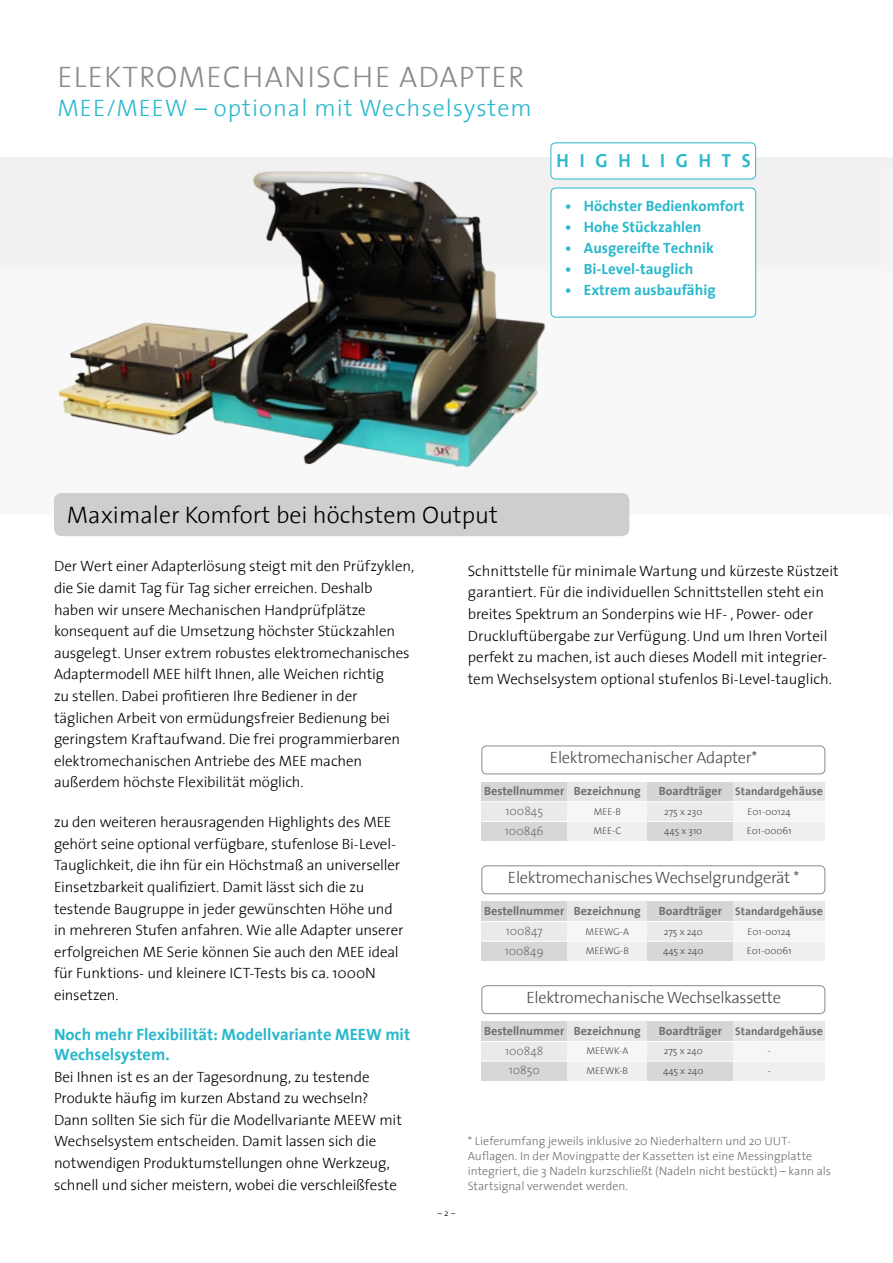
<style>
.page{position:relative;width:893px;height:1263px;background:#fff}
.page>*{position:absolute;margin:0;border:0;box-sizing:border-box;transform-origin:0 0}
.t1{font:300 30px "The Sans";letter-spacing:.04em;color:#8d8988}
.t2{font:300 24px "The Sans";color:#000}
.t3{font:300 24px "The Sans";letter-spacing:.04em;color:#29b8cc}
.t4{font:700 19.05px "The Sans";letter-spacing:.6em;color:#29b8cc;scale:.94 1}
.t5{font:300 16.5px "The Sans";letter-spacing:-.02em;color:#4a4a49}
.t6{font:700 16.5px/19.8px "The Sans";color:#29b8cc}
.t7{font:300 15px/21.6px "The Sans";letter-spacing:-.005em;color:#000}
.t8{font:700 15px "The Sans";color:#29b8cc}
.t9{font:300 12px/19.6px "The Sans";color:#706f6f}
.t10{font:700 12px "The Sans";color:#706f6f}
.t11{font:300 9.75px/19px "The Sans";color:#4a4a49}
.t12{font:300 9px "The Sans";color:#000}
.s1{font-size:11.25px}
</style>
<div class="page">
<div style="left:0;top:148px;width:893px;height:127px;background:#000;opacity:.03"></div>
<div style="left:54px;top:493px;width:575px;height:43px;background:#cecece;border-radius:8px"></div>
<div style="left:551px;top:143px;width:205px;height:36px;background:#fff;border-radius:5px"></div>
<div style="left:550px;top:142px;width:206px;height:37px;border:1px solid #29b8cc;border-radius:5px"></div>
<div style="left:551px;top:188px;width:205px;height:129px;background:#fff;border-radius:5px"></div>
<div style="left:551px;top:188px;width:205px;height:129px;border:1px solid #29b8cc;border-radius:5px"></div>
<img style="left:53px;top:154px;width:503px;height:314px">
<div style="left:481px;top:745px;width:344px;height:29px;border:1px solid #8d8988;border-radius:5px"></div>
<div style="left:481px;top:782px;width:344px;height:19px;background:#e7e7e7"></div>
<div style="left:481px;top:821px;width:344px;height:20px;background:#efefef"></div>
<div style="left:481px;top:782px;width:86px;height:19px;background:#d5d5d5"></div>
<div style="left:481px;top:802px;width:344px;height:19px;background:#f6f6f6"></div>
<div style="left:481px;top:821px;width:86px;height:20px;background:#d5d5d5"></div>
<div style="left:481px;top:802px;width:86px;height:19px;background:#e9e9e9"></div>
<div style="left:648px;top:782px;width:85px;height:19px;background:#d5d5d5"></div>
<div style="left:648px;top:802px;width:85px;height:19px;background:#e9e9e9"></div>
<div style="left:648px;top:821px;width:85px;height:20px;background:#d5d5d5"></div>
<hr style="left:481px;top:821px;width:344px;height:1px;background:#fff">
<div style="left:481px;top:865px;width:344px;height:29px;border:1px solid #8d8988;border-radius:5px"></div>
<div style="left:481px;top:901px;width:344px;height:20px;background:#e7e7e7"></div>
<div style="left:481px;top:941px;width:344px;height:20px;background:#efefef"></div>
<div style="left:481px;top:901px;width:86px;height:20px;background:#d5d5d5"></div>
<div style="left:481px;top:921px;width:344px;height:20px;background:#f6f6f6"></div>
<div style="left:481px;top:941px;width:86px;height:20px;background:#d5d5d5"></div>
<div style="left:481px;top:921px;width:86px;height:20px;background:#e9e9e9"></div>
<div style="left:648px;top:901px;width:85px;height:20px;background:#d5d5d5"></div>
<div style="left:648px;top:922px;width:85px;height:19px;background:#e9e9e9"></div>
<div style="left:648px;top:941px;width:85px;height:20px;background:#d5d5d5"></div>
<hr style="left:481px;top:941px;width:344px;height:1px;background:#fff">
<hr style="left:481px;top:921px;width:344px;height:1px;background:#fff">
<div style="left:481px;top:985px;width:344px;height:29px;border:1px solid #8d8988;border-radius:5px"></div>
<div style="left:481px;top:1021px;width:344px;height:20px;background:#e7e7e7"></div>
<div style="left:481px;top:1061px;width:344px;height:20px;background:#efefef"></div>
<div style="left:481px;top:1021px;width:86px;height:20px;background:#d5d5d5"></div>
<div style="left:481px;top:1041px;width:344px;height:20px;background:#f6f6f6"></div>
<div style="left:481px;top:1061px;width:86px;height:20px;background:#d5d5d5"></div>
<div style="left:481px;top:1041px;width:86px;height:20px;background:#e9e9e9"></div>
<div style="left:648px;top:1021px;width:85px;height:20px;background:#d5d5d5"></div>
<div style="left:648px;top:1041px;width:85px;height:20px;background:#e9e9e9"></div>
<div style="left:648px;top:1061px;width:85px;height:20px;background:#d5d5d5"></div>
<hr style="left:481px;top:1061px;width:344px;height:1px;background:#fff">
<hr style="left:481px;top:1041px;width:344px;height:1px;background:#fff">
<h1 class="t1" style="left:57px;top:52px;width:468px">ELEKTROMECHANISCHE ADAPTER</h1>
<h2 class="t3" style="left:57px;top:88px;width:476px">MEE/MEEW – optional mit Wechselsystem</h2>
<p class="t4" style="left:557px;top:145px;width:208px">HIGHLIGHTS</p>
<p class="t8" style="left:565px;top:193px;width:181px">• Höchster Bedienkomfort</p>
<p class="t8" style="left:565px;top:214px;width:138px">• Hohe Stückzahlen</p>
<p class="t8" style="left:565px;top:235px;width:150px">• Ausgereifte Technik</p>
<p class="t8" style="left:565px;top:256px;width:130px">• Bi-Level-tauglich</p>
<p class="t8" style="left:565px;top:277px;width:152px">• Extrem ausbaufähig</p>
<h2 class="t2" style="left:67px;top:495px;width:433px">Maximaler Komfort bei höchstem Output</h2>
<p class="t7" style="left:54px;top:555px;width:362px">Der Wert einer Adapterlösung steigt mit den Prüfzyklen, die Sie damit Tag für Tag sicher erreichen. Deshalb haben wir unsere Mechanischen Handprüfplätze konsequent auf die Umsetzung höchster Stückzahlen ausgelegt. Unser extrem robustes elektromechanisches Adaptermodell MEE hilft Ihnen, alle Weichen richtig<br>zu stellen. Dabei profitieren Ihre Bediener in der täglichen Arbeit von ermüdungsfreier Bedienung bei geringstem Kraftaufwand. Die frei programmierbaren elektromechanischen Antriebe des MEE machen außerdem höchste Flexibilität möglich.</p>
<p class="t7" style="left:54px;top:811px;width:351px">zu den weiteren herausragenden Highlights des MEE gehört seine optional verfügbare, stufenlose Bi-Level-Tauglichkeit, die ihn für ein Höchstmaß an universeller Einsetzbarkeit qualifiziert. Damit lässt sich die zu testende Baugruppe in jeder gewünschten Höhe und in mehreren Stufen anfahren. Wie alle Adapter unserer erfolgreichen ME Serie können Sie auch den MEE ideal für Funktions- und kleinere ICT-Tests bis ca. 1000N einsetzen.</p>
<p class="t6" style="left:54px;top:1024px;width:358px">Noch mehr Flexibilität: Modellvariante MEEW mit<br>Wechselsystem.</p>
<p class="t7" style="left:54px;top:1065px;width:349px">Bei Ihnen ist es an der Tagesordnung, zu testende Produkte häufig im kurzen Abstand zu wechseln?<br>Dann sollten Sie sich für die Modellvariante MEEW mit Wechselsystem entscheiden. Damit lassen sich die notwendigen Produktumstellungen ohne Werkzeug, schnell und sicher meistern, wobei die verschleißfeste</p>
<p class="t7" style="left:468px;top:559px;width:372px">Schnittstelle für minimale Wartung und kürzeste Rüstzeit garantiert. Für die individuellen Schnittstellen steht ein breites Spektrum an Sonderpins wie HF- , Power- oder Druckluftübergabe zur Verfügung. Und um Ihren Vorteil perfekt zu machen, ist auch dieses Modell mit integrier&shy;tem Wechselsystem optional stufenlos Bi-Level-tauglich.</p>
<p class="t5" style="left:550px;top:744px;width:209px">Elektromechanischer Adapter*</p>
<p class="t10" style="left:484px;top:781px;width:158px">Bestellnummer Bezeichnung</p>
<p class="t9" style="left:505px;top:801px;width:40px">100845<br>100846</p>
<p class="t11" style="left:593px;top:801px;width:29px">MEE-B<br>MEE-C</p>
<p class="t10" style="left:659px;top:781px;width:166px">Boardträger <span class="s1">Standardge</span>häuse</p>
<p class="t11" style="left:664px;top:801px;width:40px">275 x 230<br>445 x 310</p>
<p class="t11" style="left:747px;top:801px;width:46px">E01-00124<br>E01-00061</p>
<p class="t5" style="left:508px;top:864px;width:293px">Elektromechanisches Wechselgrundgerät *</p>
<p class="t10" style="left:484px;top:901px;width:158px">Bestellnummer Bezeichnung</p>
<p class="t9" style="left:505px;top:920px;width:40px">100847<br>100849</p>
<p class="t11" style="left:586px;top:921px;width:45px">MEEWG-A<br>MEEWG-B</p>
<p class="t10" style="left:659px;top:901px;width:166px">Boardträger <span class="s1">Standardge</span>häuse</p>
<p class="t11" style="left:663px;top:921px;width:42px">275 x 240<br>445 x 240</p>
<p class="t11" style="left:747px;top:921px;width:46px">E01-00124<br>E01-00061</p>
<p class="t5" style="left:526px;top:983px;width:256px">Elektromechanische Wechselkassette</p>
<p class="t10" style="left:484px;top:1020px;width:158px">Bestellnummer Bezeichnung</p>
<p class="t9" style="left:505px;top:1040px;width:40px;text-align:center">100848<br>10850</p>
<p class="t11" style="left:586px;top:1041px;width:43px">MEEWK-A<br>MEEWK-B</p>
<p class="t10" style="left:659px;top:1021px;width:166px">Boardträger <span class="s1">Standardge</span>häuse</p>
<p class="t11" style="left:663px;top:1041px;width:42px">275 x 240<br>445 x 240</p>
<p class="t11" style="left:768px;top:1041px;width:5px">- -</p>
<p class="t12" style="left:437px;top:1205px;width:20px">~ 2 ~</p>
<p class="t9" style="left:468px;top:1133px;width:365px;line-height:15px">* Lieferumfang jeweils inklusive 20 Niederhaltern und 20 UUT-Auflagen. In der Movingpatte der Kassetten ist eine Messingplatte integriert, die 3 Nadeln kurzschließt (Nadeln nicht bestückt) – kann als Startsignal verwendet werden.</p>
</div>
